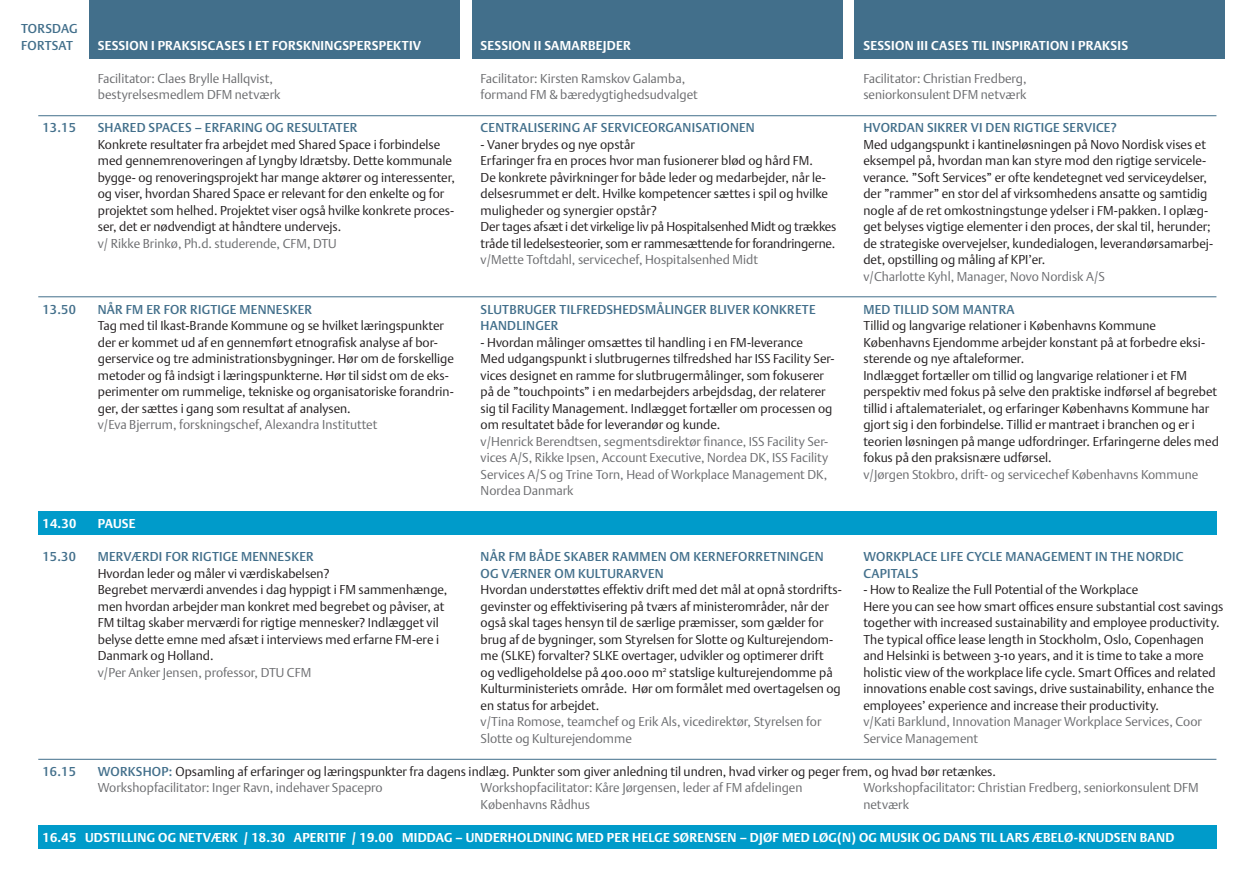
<style>
.page{position:relative;width:1259px;height:893px;background:#fff}
.page>*{position:absolute;margin:0;border:0;box-sizing:border-box;transform-origin:0 0}
.Brød2010{font:12.75px/16.5px "DTL Argo ST Light";color:#231f20}
.navn{font:12.75px/16.5px "DTL Argo ST Light";color:#6c6d70}
.Brød_bold_2010{font:12.75px/16.5px "DTL Argo T Medium";letter-spacing:.02em;color:#426f8b}
.Brød_bold_hvis{font:700 12.75px "DTL Argo T";letter-spacing:.02em;color:#fff}
.Brød_bold_2010-2{font:12.75px "DTL Argo ST Light";color:#231f20}
.s1{font-family:"DTL Argo T Medium";color:#426f8b}
</style>
<div class="page">
<div style="left:89px;top:0;width:370px;height:58px;background:#426f8b"></div>
<div style="left:472px;top:0;width:370px;height:58px;background:#426f8b"></div>
<div style="left:855px;top:0;width:370px;height:58px;background:#426f8b"></div>
<div style="left:38px;top:825px;width:1178px;height:23px;background:#009bca"></div>
<div style="left:38px;top:512px;width:1178px;height:23px;background:#009bca"></div>
<hr style="left:38px;top:115px;width:1178px;height:1px;background:#426f8b">
<hr style="left:38px;top:297px;width:1178px;height:1px;background:#426f8b">
<hr style="left:38px;top:759px;width:1178px;height:1px;background:#426f8b">
<p class="Brød_bold_2010" style="left:21px;top:20px;width:58px">TORSDAG<br>FORTSAT</p>
<p class="Brød_bold_2010" style="left:43px;top:119px;width:35px">13.15</p>
<p class="Brød_bold_2010" style="left:43px;top:301px;width:35px">13.50</p>
<p class="Brød_bold_hvis" style="left:98px;top:37px;width:325px">SESSION I PRAKSISCASES I ET FORSKNINGSPERSPEKTIV</p>
<p class="navn" style="left:98px;top:70px;width:184px">Facilitator: Claes Brylle Hallqvist, bestyrelsesmedlem DFM netværk</p>
<p class="Brød_bold_2010" style="left:98px;top:119px;width:261px">SHARED SPACES – ERFARING OG RESULTATER</p>
<p class="Brød2010" style="left:98px;top:136px;width:358px">Konkrete resultater fra arbejdet med Shared Space i forbindelse med gennemrenoveringen af Lyngby Idrætsby. Dette kommunale bygge- og renoveringsprojekt har mange aktører og interessenter, og viser, hvordan Shared Space er relevant for den enkelte og for projektet som helhed. Projektet viser også hvilke konkrete proces&shy;ser, det er nødvendigt at håndtere undervejs.</p>
<p class="navn" style="left:98px;top:235px;width:240px">v/ Rikke Brinkø, Ph.d. studerende, CFM, DTU</p>
<p class="Brød_bold_2010" style="left:98px;top:301px;width:216px">NÅR FM ER FOR RIGTIGE MENNESKER</p>
<p class="Brød2010" style="left:98px;top:317px;width:358px">Tag med til Ikast-Brande Kommune og se hvilket læringspunkter der er kommet ud af en gennemført etnografisk analyse af bor&shy;gerservice og tre administrationsbygninger. Hør om de forskellige metoder og få indsigt i læringspunkterne. Hør til sidst om de eks&shy;perimenter om rummelige, tekniske og organisatoriske forandrin&shy;ger, der sættes i gang som resultat af analysen.</p>
<p class="navn" style="left:98px;top:416px;width:281px">v/Eva Bjerrum, forskningschef, Alexandra Instituttet</p>
<p class="Brød_bold_hvis" style="left:43px;top:516px;width:35px">14.30</p>
<p class="Brød_bold_hvis" style="left:98px;top:516px;width:39px">PAUSE</p>
<p class="Brød_bold_hvis" style="left:480px;top:37px;width:152px">SESSION II SAMARBEJDER</p>
<p class="navn" style="left:480px;top:70px;width:219px">Facilitator: Kirsten Ramskov Galamba, formand FM &amp; bæredygtighedsudvalget</p>
<p class="Brød_bold_2010" style="left:480px;top:119px;width:276px">CENTRALISERING AF SERVICEORGANISATIONEN</p>
<p class="Brød2010" style="left:480px;top:136px;width:156px">- Vaner brydes og nye opstår</p>
<p class="Brød2010" style="left:480px;top:152px;width:349px">Erfaringer fra en proces hvor man fusionerer blød og hård FM.<br>De konkrete påvirkninger for både leder og medarbejder, når le&shy;delsesrummet er delt. Hvilke kompetencer sættes i spil og hvilke muligheder og synergier opstår?</p>
<p class="Brød2010" style="left:480px;top:218px;width:357px">Der tages afsæt i det virkelige liv på Hospitalsenhed Midt og trækkes tråde til ledelsesteorier, som er rammesættende for forandringerne.</p>
<p class="navn" style="left:480px;top:251px;width:279px">v/Mette Toftdahl, servicechef, Hospitalsenhed Midt</p>
<p class="Brød_bold_2010" style="left:480px;top:301px;width:336px">SLUTBRUGER TILFREDSHEDSMÅLINGER BLIVER KONKRETE<br>HANDLINGER</p>
<p class="Brød2010" style="left:480px;top:334px;width:324px">- Hvordan målinger omsættes til handling i en FM-leverance</p>
<p class="Brød2010" style="left:480px;top:350px;width:355px">Med udgangspunkt i slutbrugernes tilfredshed har ISS Facility Ser&shy;vices designet en ramme for slutbrugermålinger, som fokuserer på de ”touchpoints” i en medarbejders arbejdsdag, der relaterer sig til Facility Management. Indlægget fortæller om processen og om resultatet både for leverandør og kunde.</p>
<p class="navn" style="left:480px;top:433px;width:349px;text-align:justify">v/Henrick Berendtsen, segmentsdirektør finance, ISS Facility Ser&shy;vices A/S, Rikke Ipsen, Account Executive, Nordea DK, ISS Facility Services A/S og Trine Torn, Head of Workplace Management DK, Nordea Danmark</p>
<p class="Brød_bold_hvis" style="left:863px;top:37px;width:266px">SESSION III CASES TIL INSPIRATION I PRAKSIS</p>
<p class="navn" style="left:863px;top:70px;width:165px">Facilitator: Christian Fredberg, seniorkonsulent DFM netværk</p>
<p class="Brød_bold_2010" style="left:863px;top:119px;width:255px">HVORDAN SIKRER VI DEN RIGTIGE SERVICE?</p>
<p class="Brød2010" style="left:863px;top:136px;width:351px">Med udgangspunkt i kantineløsningen på Novo Nordisk vises et eksempel på, hvordan man kan styre mod den rigtige servicele&shy;verance. ”Soft Services” er ofte kendetegnet ved serviceydelser, der ”rammer” en stor del af virksomhedens ansatte og samtidig nogle af de ret omkostningstunge ydelser i FM-pakken. I oplæg&shy;get belyses vigtige elementer i den proces, der skal til, herunder; de strategiske overvejelser, kundedialogen, leverandørsamarbej&shy;det, opstilling og måling af KPI’er.</p>
<p class="navn" style="left:863px;top:268px;width:243px">v/Charlotte Kyhl, Manager, Novo Nordisk A/S</p>
<p class="Brød_bold_2010" style="left:863px;top:301px;width:153px">MED TILLID SOM MANTRA</p>
<p class="Brød2010" style="left:863px;top:317px;width:294px">Tillid og langvarige relationer i Københavns Kommune</p>
<p class="Brød2010" style="left:863px;top:334px;width:343px">Københavns Ejendomme arbejder konstant på at forbedre eksi&shy;sterende og nye aftaleformer.</p>
<p class="Brød2010" style="left:863px;top:367px;width:357px">Indlægget fortæller om tillid og langvarige relationer i et FM perspektiv med fokus på selve den praktiske indførsel af begrebet tillid i aftalematerialet, og erfaringer Københavns Kommune har gjort sig i den forbindelse. Tillid er mantraet i branchen og er i teorien løsningen på mange udfordringer. Erfaringerne deles med fokus på den praksisnære udførsel.</p>
<p class="navn" style="left:863px;top:466px;width:336px">v/Jørgen Stokbro, drift- og servicechef Københavns Kommune</p>
<p class="Brød_bold_2010" style="left:43px;top:548px;width:35px">15.30</p>
<p class="Brød_bold_2010" style="left:43px;top:763px;width:35px">16.15</p>
<p class="Brød_bold_2010" style="left:480px;top:548px;width:345px">NÅR FM BÅDE SKABER RAMMEN OM KERNEFORRETNINGEN<br>OG VÆRNER OM KULTURARVEN</p>
<p class="Brød2010" style="left:480px;top:581px;width:363px">Hvordan understøttes effektiv drift med det mål at opnå stordrifts&shy;gevinster og effektivisering på tværs af ministerområder, når der også skal tages hensyn til de særlige præmisser, som gælder for brug af de bygninger, som Styrelsen for Slotte og Kulturejendom&shy;me (SLKE) forvalter? SLKE overtager, udvikler og optimerer drift<br>og vedligeholdelse på 400.000 m<sup>2</sup> statslige kulturejendomme på Kulturministeriets område. Hør om formålet med overtagelsen og en status for arbejdet.</p>
<p class="navn" style="left:480px;top:713px;width:342px">v/Tina Romose, teamchef og Erik Als, vicedirektør, Styrelsen for<br>Slotte og Kulturejendomme</p>
<p class="navn" style="left:480px;top:779px;width:323px">Workshopfacilitator: Kåre Jørgensen, leder af FM afdelingen<br>Københavns Rådhus</p>
<p class="Brød_bold_2010" style="left:98px;top:548px;width:217px">MERVÆRDI FOR RIGTIGE MENNESKER</p>
<p class="Brød2010" style="left:98px;top:565px;width:233px">Hvordan leder og måler vi værdiskabelsen?</p>
<p class="Brød2010" style="left:98px;top:581px;width:351px">Begrebet merværdi anvendes i dag hyppigt i FM sammenhænge, men hvordan arbejder man konkret med begrebet og påviser, at FM tiltag skaber merværdi for rigtige mennesker? Indlægget vil belyse dette emne med afsæt i interviews med erfarne FM-ere i Danmark og Holland.</p>
<p class="navn" style="left:98px;top:664px;width:215px">v/Per Anker Jensen, professor, DTU CFM</p>
<p class="Brød_bold_2010" style="left:863px;top:548px;width:322px">WORKPLACE LIFE CYCLE MANAGEMENT IN THE NORDIC<br>CAPITALS</p>
<p class="Brød2010" style="left:863px;top:581px;width:276px">- How to Realize the Full Potential of the Workplace</p>
<p class="Brød2010" style="left:863px;top:598px;width:361px">Here you can see how smart offices ensure substantial cost savings together with increased sustainability and employee productivity.<br>The typical office lease length in Stockholm, Oslo, Copenhagen and Helsinki is between 3-10 years, and it is time to take a more holistic view of the workplace life cycle. Smart Offices and related innovations enable cost savings, drive sustainability, enhance the employees’ experience and increase their productivity.</p>
<p class="navn" style="left:863px;top:713px;width:340px">v/Kati Barklund, Innovation Manager Workplace Services, Coor<br>Service Management</p>
<p class="navn" style="left:863px;top:779px;width:337px">Workshopfacilitator: Christian Fredberg, seniorkonsulent DFM netværk</p>
<p class="Brød_bold_2010-2" style="left:98px;top:763px;width:899px"><span class="s1">WORKSHOP:</span> Opsamling af erfaringer og læringspunkter fra dagens indlæg. Punkter som giver anledning til undren, hvad virker og peger frem, og hvad bør retænkes.</p>
<p class="navn" style="left:98px;top:779px;width:286px">Workshopfacilitator: Inger Ravn, indehaver Spacepro</p>
<p class="Brød_bold_hvis" style="left:43px;top:829px;width:1133px">16.45 UDSTILLING OG NETVÆRK / 18.30 APERITIF / 19.00 MIDDAG – UNDERHOLDNING MED PER HELGE SØRENSEN – DJØF MED LØG(N) OG MUSIK OG DANS TIL LARS ÆBELØ-KNUDSEN BAND</p>
</div>
